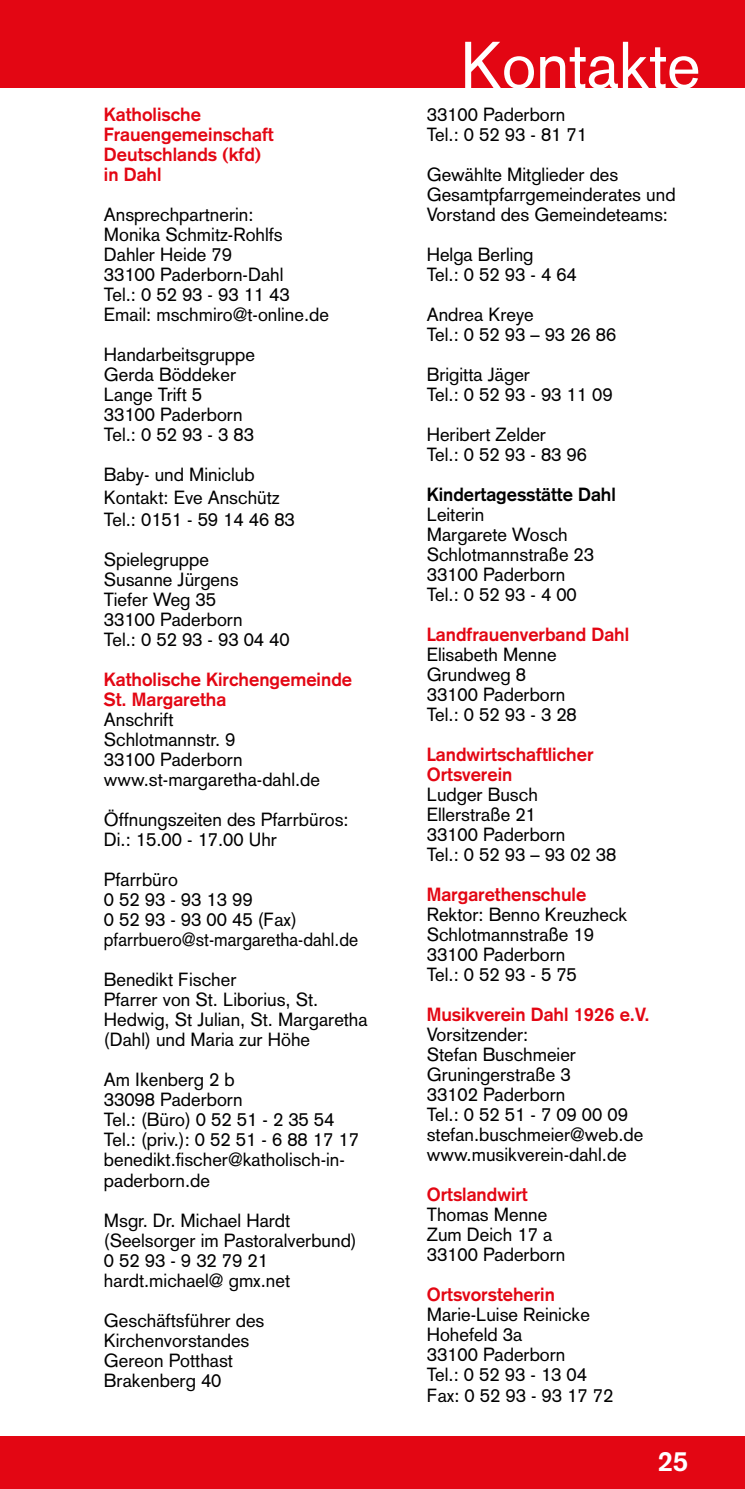
<style>
.page{position:relative;width:745px;height:1489px;background:#fff}
.page>*{position:absolute;margin:0;border:0;box-sizing:border-box;transform-origin:0 0}
.t1{font:65px "Akzidenz Grotesk";color:#fff}
.t2{font:700 27.5px "Akzidenz Grotesk";color:#fff}
.t3{font:18.75px/20px "Akzidenz Grotesk";color:#000}
.t4{font:700 18.75px/20px "Akzidenz Grotesk";color:#e30613}
.t5{font:700 18.75px "Akzidenz Grotesk";color:#000}
</style>
<div class="page">
<div style="left:0;top:1435px;width:744px;height:53px;background:#e30613"></div>
<div style="left:0;top:0;width:744px;height:87px;background:#e30613"></div>
<p class="t4" style="left:104px;top:104px;width:171px">Katholische<br>Frauengemeinschaft<br>Deutschlands (kfd) in Dahl</p>
<p class="t3" style="left:104px;top:204px;width:226px">Ansprechpartnerin:<br>Monika Schmitz-Rohlfs<br>Dahler Heide 79<br>33100 Paderborn-Dahl<br>Tel.: 0 52 93 - 93 11 43<br>Email: mschmiro@t-online.de</p>
<p class="t3" style="left:104px;top:344px;width:152px">Handarbeitsgruppe<br>Gerda Böddeker<br>Lange Trift 5<br>33100 Paderborn<br>Tel.: 0 52 93 - 3 83</p>
<p class="t3" style="left:104px;top:463px;width:192px;line-height:22.5px">Baby- und Miniclub<br>Kontakt: Eve Anschütz<br>Tel.: 0151 - 59 14 46 83</p>
<p class="t3" style="left:104px;top:549px;width:187px">Spielegruppe<br>Susanne Jürgens<br>Tiefer Weg 35<br>33100 Paderborn<br>Tel.: 0 52 93 - 93 04 40</p>
<p class="t4" style="left:104px;top:669px;width:249px">Katholische Kirchengemeinde<br>St. Margaretha</p>
<p class="t3" style="left:104px;top:709px;width:217px">Anschrift<br>Schlotmannstr. 9<br>33100 Paderborn www.st-margaretha-dahl.de</p>
<p class="t3" style="left:104px;top:809px;width:246px">Öffnungszeiten des Pfarrbüros:<br>Di.: 15.00 - 17.00 Uhr</p>
<p class="t3" style="left:104px;top:869px;width:255px">Pfarrbüro<br>0 52 93 - 93 13 99<br>0 52 93 - 93 00 45 (Fax) pfarrbuero@st-margaretha-dahl.de</p>
<p class="t3" style="left:104px;top:969px;width:265px">Benedikt Fischer<br>Pfarrer von St. Liborius, St.<br>Hedwig, St Julian, St. Margaretha (Dahl) und Maria zur Höhe</p>
<p class="t3" style="left:104px;top:1069px;width:256px">Am Ikenberg 2 b<br>33098 Paderborn<br>Tel.: (Büro) 0 52 51 - 2 35 54<br>Tel.: (priv.): 0 52 51 - 6 88 17 17 benedikt.fischer@katholisch-in&shy;paderborn.de</p>
<p class="t3" style="left:104px;top:1209px;width:254px">Msgr. Dr. Michael Hardt (Seelsorger im Pastoralverbund)<br>0 52 93 - 9 32 79 21 hardt.michael@ gmx.net</p>
<p class="t3" style="left:104px;top:1309px;width:162px">Geschäftsführer des<br>Kirchenvorstandes<br>Gereon Potthast<br>Brakenberg 40</p>
<h1 class="t1" style="left:460px;top:27px;width:241px">Kontakte</h1>
<p class="t3" style="left:426px;top:104px;width:162px">33100 Paderborn<br>Tel.: 0 52 93 - 81 71</p>
<p class="t3" style="left:426px;top:164px;width:250px">Gewählte Mitglieder des<br>Gesamtpfarrgemeinderates und<br>Vorstand des Gemeindeteams:</p>
<p class="t3" style="left:426px;top:244px;width:151px">Helga Berling<br>Tel.: 0 52 93 - 4 64</p>
<p class="t3" style="left:426px;top:304px;width:191px">Andrea Kreye<br>Tel.: 0 52 93 – 93 26 86</p>
<p class="t3" style="left:426px;top:364px;width:187px">Brigitta Jäger<br>Tel.: 0 52 93 - 93 11 09</p>
<p class="t3" style="left:426px;top:424px;width:162px">Heribert Zelder<br>Tel.: 0 52 93 - 83 96</p>
<p class="t5" style="left:426px;top:483px;width:190px">Kindertagesstätte Dahl</p>
<p class="t3" style="left:426px;top:504px;width:169px">Leiterin<br>Margarete Wosch<br>Schlotmannstraße 23<br>33100 Paderborn<br>Tel.: 0 52 93 - 4 00</p>
<p class="t4" style="left:426px;top:624px;width:204px">Landfrauenverband Dahl</p>
<p class="t3" style="left:426px;top:644px;width:151px">Elisabeth Menne<br>Grundweg 8<br>33100 Paderborn<br>Tel.: 0 52 93 - 3 28</p>
<p class="t4" style="left:426px;top:744px;width:168px">Landwirtschaftlicher<br>Ortsverein</p>
<p class="t3" style="left:426px;top:784px;width:191px">Ludger Busch<br>Ellerstraße 21<br>33100 Paderborn<br>Tel.: 0 52 93 – 93 02 38</p>
<p class="t4" style="left:426px;top:884px;width:161px">Margarethenschule</p>
<p class="t3" style="left:426px;top:904px;width:202px">Rektor: Benno Kreuzheck<br>Schlotmannstraße 19<br>33100 Paderborn<br>Tel.: 0 52 93 - 5 75</p>
<p class="t4" style="left:426px;top:1004px;width:224px">Musikverein Dahl 1926 e.V.</p>
<p class="t3" style="left:426px;top:1024px;width:218px">Vorsitzender:<br>Stefan Buschmeier<br>Gruningerstraße 3<br>33102 Paderborn<br>Tel.: 0 52 51 - 7 09 00 09 stefan.buschmeier@web.de www.musikverein-dahl.de</p>
<p class="t4" style="left:426px;top:1184px;width:102px">Ortslandwirt</p>
<p class="t3" style="left:426px;top:1204px;width:140px">Thomas Menne<br>Zum Deich 17 a<br>33100 Paderborn</p>
<p class="t4" style="left:426px;top:1284px;width:130px">Ortsvorsteherin</p>
<p class="t3" style="left:426px;top:1304px;width:188px">Marie-Luise Reinicke<br>Hohefeld 3a<br>33100 Paderborn<br>Tel.: 0 52 93 - 13 04<br>Fax: 0 52 93 - 93 17 72</p>
<h2 class="t2" style="left:657px;top:1444px;width:32px">25</h2>
</div>
